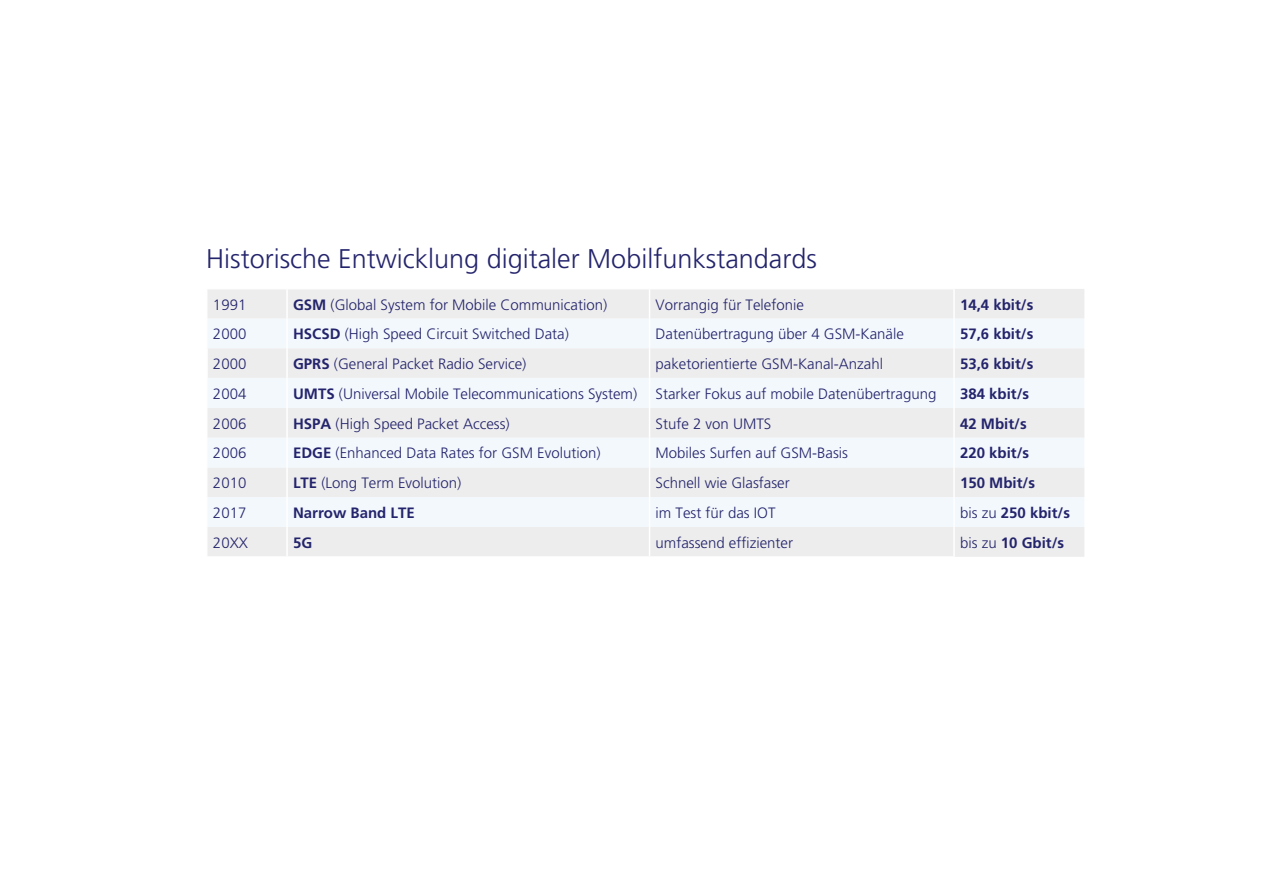
<style>
.page{position:relative;width:1263px;height:893px;background:#fff}
.page>*{position:absolute;margin:0;border:0;box-sizing:border-box;transform-origin:0 0}
.t1{font:300 27px "O2 Frutiger";color:#24246c}
.t2{font:300 15px "O2 Frutiger";color:#24246c}
.t3{font:700 15px "O2 Frutiger";color:#24246c}
.s1{font-weight:700}
.s2{font-weight:300}
</style>
<div class="page">
<div style="left:208px;top:289px;width:876px;height:268px;background:#ededed"></div>
<svg style="left:208px;top:378px;width:876px;height:149px;fill:#f3f8fd"></svg>
<hr style="left:207px;top:556px;width:80px;height:1px;background:#fff">
<hr style="left:287px;top:556px;width:362px;height:1px;background:#fff">
<hr style="left:286px;top:289px;width:2px;height:30px;background:#fff">
<hr style="left:286px;top:378px;width:2px;height:30px;background:#fff">
<hr style="left:286px;top:408px;width:2px;height:30px;background:#fff">
<hr style="left:286px;top:438px;width:2px;height:29px;background:#fff">
<hr style="left:286px;top:467px;width:2px;height:30px;background:#fff">
<hr style="left:286px;top:497px;width:2px;height:30px;background:#fff">
<hr style="left:286px;top:527px;width:2px;height:29px;background:#fff">
<hr style="left:649px;top:556px;width:306px;height:1px;background:#fff">
<hr style="left:649px;top:289px;width:1px;height:30px;background:#fff">
<hr style="left:953px;top:289px;width:2px;height:30px;background:#fff">
<svg style="left:208px;top:319px;width:876px;height:59px"></svg>
<hr style="left:953px;top:319px;width:2px;height:29px;background:#fff">
<hr style="left:649px;top:348px;width:1px;height:30px;background:#fff">
<hr style="left:953px;top:348px;width:2px;height:30px;background:#fff">
<hr style="left:649px;top:378px;width:1px;height:30px;background:#fff">
<hr style="left:953px;top:378px;width:2px;height:30px;background:#fff">
<hr style="left:649px;top:408px;width:1px;height:30px;background:#fff">
<hr style="left:953px;top:408px;width:2px;height:30px;background:#fff">
<svg style="left:649px;top:438px;width:1px;height:29px"></svg>
<hr style="left:953px;top:438px;width:2px;height:29px;background:#fff">
<hr style="left:649px;top:467px;width:1px;height:30px;background:#fff">
<hr style="left:953px;top:467px;width:2px;height:30px;background:#fff">
<hr style="left:649px;top:497px;width:1px;height:30px;background:#fff">
<hr style="left:953px;top:497px;width:2px;height:30px;background:#fff">
<svg style="left:649px;top:527px;width:1px;height:29px"></svg>
<hr style="left:953px;top:527px;width:2px;height:29px;background:#fff">
<h1 class="t1" style="left:206px;top:243px;width:612px">Historische Entwicklung digitaler Mobilfunkstandards</h1>
<p class="t2" style="left:213px;top:296px;width:35px">1991</p>
<p class="t2" style="left:293px;top:296px;width:316px"><span class="s1">GSM</span> (Global System for Mobile Communication)</p>
<p class="t2" style="left:655px;top:296px;width:150px">Vorrangig für Telefonie</p>
<p class="t3" style="left:960px;top:296px;width:75px">14,4 kbit/s</p>
<p class="t2" style="left:213px;top:326px;width:35px">2000</p>
<p class="t2" style="left:293px;top:326px;width:277px"><span class="s1">HSCSD</span> (High Speed Circuit Switched Data)</p>
<p class="t2" style="left:655px;top:326px;width:250px">Datenübertragung über 4 GSM-Kanäle</p>
<p class="t3" style="left:960px;top:325px;width:75px">57,6 kbit/s</p>
<p class="t2" style="left:213px;top:355px;width:35px">2000</p>
<p class="t2" style="left:293px;top:355px;width:235px"><span class="s1">GPRS</span> (General Packet Radio Service)</p>
<p class="t2" style="left:655px;top:355px;width:229px">paketorientierte GSM-Kanal-Anzahl</p>
<p class="t3" style="left:960px;top:355px;width:75px">53,6 kbit/s</p>
<p class="t2" style="left:213px;top:385px;width:35px">2004</p>
<p class="t2" style="left:293px;top:385px;width:645px"><span class="s1">UMTS</span> (Universal Mobile Telecommunications System) Starker Fokus auf mobile Datenübertragung</p>
<p class="t3" style="left:960px;top:385px;width:71px">384 kbit/s</p>
<p class="t2" style="left:213px;top:415px;width:35px">2006</p>
<p class="t2" style="left:293px;top:415px;width:218px"><span class="s1">HSPA</span> (High Speed Packet Access)</p>
<p class="t2" style="left:655px;top:415px;width:117px">Stufe 2 von UMTS</p>
<p class="t3" style="left:960px;top:415px;width:68px">42 Mbit/s</p>
<p class="t2" style="left:213px;top:445px;width:35px">2006</p>
<p class="t2" style="left:293px;top:445px;width:309px"><span class="s1">EDGE</span> (Enhanced Data Rates for GSM Evolution)</p>
<p class="t2" style="left:655px;top:445px;width:194px">Mobiles Surfen auf GSM-Basis</p>
<p class="t3" style="left:960px;top:444px;width:71px">220 kbit/s</p>
<p class="t2" style="left:213px;top:475px;width:35px">2010</p>
<p class="t2" style="left:293px;top:475px;width:170px"><span class="s1">LTE</span> (Long Term Evolution)</p>
<p class="t2" style="left:655px;top:475px;width:136px">Schnell wie Glasfaser</p>
<p class="t3" style="left:960px;top:474px;width:77px">150 Mbit/s</p>
<p class="t2" style="left:213px;top:504px;width:35px">2017</p>
<p class="t3" style="left:293px;top:504px;width:123px">Narrow Band LTE</p>
<p class="t2" style="left:655px;top:504px;width:121px">im Test für das IOT</p>
<p class="t3" style="left:960px;top:504px;width:112px"><span class="s2">bis zu</span> 250 kbit/s</p>
<p class="t2" style="left:213px;top:534px;width:37px">20XX</p>
<p class="t3" style="left:293px;top:534px;width:21px">5G</p>
<p class="t2" style="left:655px;top:534px;width:139px">umfassend effizienter</p>
<p class="t3" style="left:960px;top:534px;width:106px"><span class="s2">bis zu</span> 10 Gbit/s</p>
</div>
